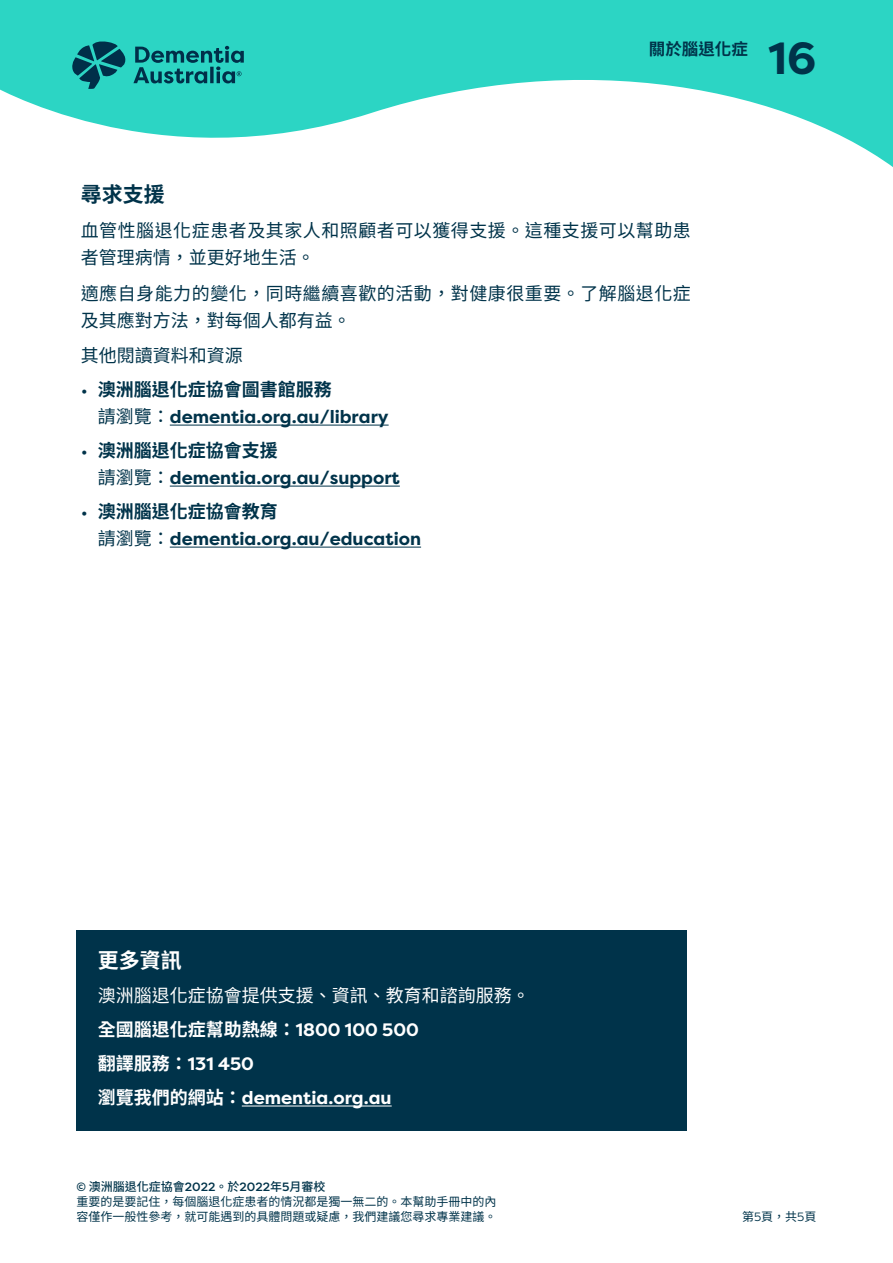
<style>
.page{position:relative;width:893px;height:1263px;background:#fff}
.page>*{position:absolute;margin:0;border:0;box-sizing:border-box;transform-origin:0 0}
.t1{font:700 45px "Filson Pro";color:#00334a}
.t2{font:700 21px "Noto Sans CJ Ktc";color:#00334a}
.t3{font:700 21px "Noto Sans CJ Ktc";color:#fff}
.t4{font:700 18px/27px "Filson Pro";color:#00334a}
.t5{font:18px/27px "Noto Sans CJ Ktc";letter-spacing:.03em;color:#00334a}
.t6{font:700 18px "Filson Pro";color:#fff}
.t7{font:18px "Noto Sans CJ Ktc";color:#fff}
.t8{font:700 18px "Noto Sans CJ Ktc";color:#fff}
.t9{font:18px "Noto Sans CJ Ktc";color:#00334a}
.t10{font:700 16.5px "Noto Sans CJ Ktc";color:#00334a}
.t11{font:12px/15px "Noto Sans CJ Ktc";color:#00334a}
.t12{font:500 12px "Noto Sans CJ Ktc";color:#00334a}
.s1{font-weight:400}
.s2{font-family:"Noto Sans CJ Ktc"}
.s3{font-family:"Noto Sans CJ Ktc";font-weight:400}
.s4{font-family:"Filson Pro"}
</style>
<div class="page">
<svg style="left:0;top:0;width:893px;height:167px;fill:#2cd5c4"></svg>
<svg style="left:72px;top:41px;width:172px;height:48px;background:#1d9d9a"></svg>
<div style="left:77px;top:930px;width:610px;height:64px;background:#00334a"></div>
<div style="left:77px;top:966px;width:610px;height:61px;background:#00334a"></div>
<div style="left:77px;top:1000px;width:610px;height:62px;background:#00334a"></div>
<div style="left:77px;top:1034px;width:610px;height:62px;background:#00334a"></div>
<div style="left:77px;top:1068px;width:610px;height:62px;background:#00334a"></div>
<hr style="left:242px;top:1105px;width:150px;height:1px;background:#fff">
<hr style="left:170px;top:425px;width:219px;height:1px;background:#00334a">
<hr style="left:170px;top:486px;width:230px;height:1px;background:#00334a">
<hr style="left:170px;top:547px;width:251px;height:1px;background:#00334a">
<p class="t10" style="left:649px;top:39px;width:101px">關於腦退化症</p>
<h1 class="t1" style="left:769px;top:30px;width:49px">16</h1>
<p class="t2" style="left:81px;top:182px;width:85px">尋求支援</p>
<p class="t5" style="left:81px;top:218px;width:612px">血管性腦退化症患者及其家人和照顧者可以獲得支援。這種支援可以幫助患者管理病情，並更好地生活。</p>
<p class="t5" style="left:81px;top:280px;width:612px">適應自身能力的變化，同時繼續喜歡的活動，對健康很重要。了解腦退化症及其應對方法，對每個人都有益。</p>
<p class="t9" style="left:81px;top:345px;width:163px">其他閱讀資料和資源</p>
<p class="t4" style="left:98px;top:377px;width:292px;text-indent:-17px"><span class="s1">•</span> <span class="s2">澳洲腦退化症協會圖書館服務<br></span><span class="s3">請瀏覽：</span>dementia.org.au/library</p>
<p class="t4" style="left:98px;top:438px;width:304px;text-indent:-17px"><span class="s1">•</span> <span class="s2">澳洲腦退化症協會支援<br></span><span class="s3">請瀏覽：</span>dementia.org.au/support</p>
<p class="t4" style="left:98px;top:499px;width:325px;text-indent:-17px"><span class="s1">•</span> <span class="s2">澳洲腦退化症協會教育<br></span><span class="s3">請瀏覽：</span>dementia.org.au/education</p>
<p class="t3" style="left:98px;top:949px;width:85px">更多資訊</p>
<p class="t7" style="left:98px;top:985px;width:434px">澳洲腦退化症協會提供支援、資訊、教育和諮詢服務。</p>
<p class="t8" style="left:98px;top:1019px;width:323px">全國腦退化症幫助熱線：<span class="s4">1800 100 500</span></p>
<p class="t6" style="left:98px;top:1052px;width:158px"><span class="s2">翻譯服務：</span>131 450</p>
<p class="t6" style="left:98px;top:1086px;width:295px"><span class="s2">瀏覽我們的網站：</span>dementia.org.au</p>
<p class="t12" style="left:77px;top:1179px;width:250px"><span class="s4">©</span> 澳洲腦退化症協會<span class="s4">2022</span>。於<span class="s4">2022</span>年<span class="s4">5</span>月審校</p>
<p class="t11" style="left:77px;top:1194px;width:421px">重要的是要記住，每個腦退化症患者的情況都是獨一無二的。本幫助手冊中的內容僅作一般性參考，就可能遇到的具體問題或疑慮，我們建議您尋求專業建議。</p>
<p class="t11" style="left:742px;top:1210px;width:76px">第<span class="s4">5</span>頁，共<span class="s4">5</span>頁</p>
</div>
